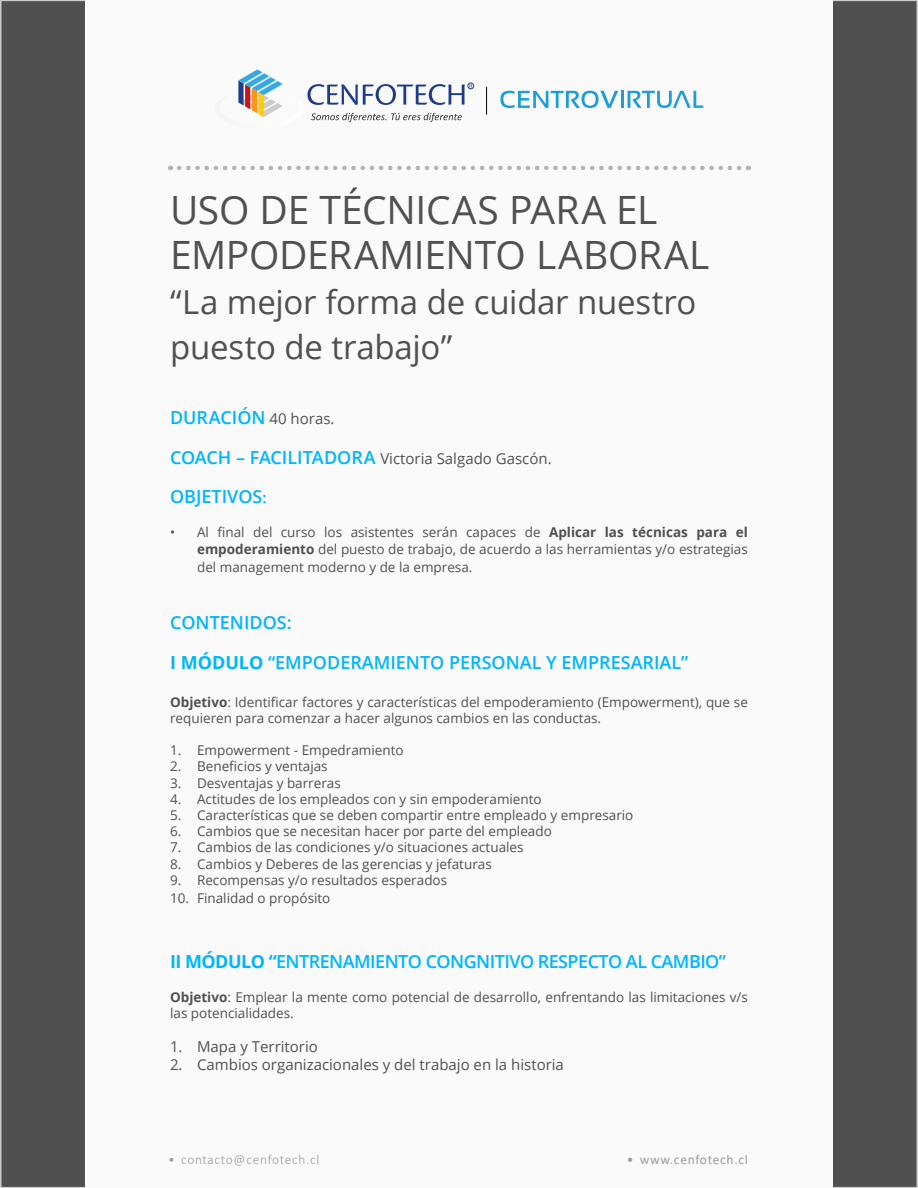
<style>
.page{position:relative;width:918px;height:1188px;background:#fff}
.page>*{position:absolute;margin:0;border:0;box-sizing:border-box;transform-origin:0 0}
.t1{font:39px/45px "Open Sans";letter-spacing:-.005em;color:#505050}
.t2{font:33px/45px "Open Sans";letter-spacing:-.01em;color:#505050}
.t3{font:600 18px/39.6px "Open Sans";color:#00b5ff}
.t4{font:600 18px "Open Sans";letter-spacing:-.03em;color:#00b5ff}
.t5{font:15px "Open Sans";color:#505050}
.t6{font:13.5px/16.2px "Open Sans";color:#505050}
.t7{font:300 13.5px "Calibri";letter-spacing:.05em;color:#9d9d9c}
.t8{font:13.5px "Calibri";letter-spacing:.05em;color:#9d9d9c}
.s1{font-weight:400;font-size:15px;color:#505050}
.s2{font-weight:600;font-size:18px;color:#00b5ff}
.s3{font-size:15px}
.s4{font-weight:700}
</style>
<div class="page">
<div style="left:1px;top:0;width:916px;height:1188px;background:#505050"></div>
<div style="left:85px;top:0;width:748px;height:1188px;background:#fafafa"></div>
<svg style="left:179px;top:166px;width:570px;height:4px"></svg>
<svg style="left:500px;top:91px;width:203px;height:17px"></svg>
<svg style="left:238px;top:69px;width:236px;height:54px"></svg>
<svg style="left:486px;top:87px;width:1px;height:28px"></svg>
<h1 class="t1" style="left:170px;top:187px;width:541px">USO DE TÉCNICAS PARA EL<br>EMPODERAMIENTO LABORAL</h1>
<h2 class="t2" style="left:170px;top:279px;width:528px">“La mejor forma de cuidar nuestro puesto de trabajo”</h2>
<h3 class="t3" style="left:170px;top:397px;width:166px">DURACIÓN <span class="s1">40 horas.</span></h3>
<p class="t5" style="left:170px;top:448px;width:383px"><span class="s2">COACH – FACILITADORA</span> Victoria Salgado Gascón.</p>
<h3 class="t3" style="left:170px;top:476px;width:98px">OBJETIVOS<span class="s3">:</span></h3>
<p class="t6" style="left:170px;top:524px;width:579px;text-align:right">• Al final del curso los asistentes serán capaces de <span class="s4">Aplicar las técnicas para el empoderamiento</span> del puesto de trabajo, de acuerdo a las herramientas y/o estrategias</p>
<p class="t6" style="left:197px;top:558px;width:277px">del management moderno y de la empresa.</p>
<h3 class="t3" style="left:170px;top:602px;width:520px">CONTENIDOS:<br><span class="s4">I MÓDULO</span> “EMPODERAMIENTO PERSONAL Y EMPRESARIAL”</h3>
<p class="t6" style="left:170px;top:693px;width:579px"><span class="s4">Objetivo</span>: Identificar factores y características del empoderamiento (Empowerment), que se requieren para comenzar a hacer algunos cambios en las conductas.</p>
<p class="t6" style="left:170px;top:742px;width:235px">1. Empowerment - Empedramiento</p>
<p class="t6" style="left:170px;top:758px;width:159px">2. Beneficios y ventajas</p>
<p class="t6" style="left:170px;top:774px;width:172px">3. Desventajas y barreras</p>
<p class="t6" style="left:170px;top:790px;width:373px">4. Actitudes de los empleados con y sin empoderamiento</p>
<p class="t6" style="left:170px;top:807px;width:465px">5. Características que se deben compartir entre empleado y empresario</p>
<p class="t6" style="left:170px;top:823px;width:383px">6. Cambios que se necesitan hacer por parte del empleado</p>
<p class="t6" style="left:170px;top:839px;width:355px">7. Cambios de las condiciones y/o situaciones actuales</p>
<p class="t6" style="left:170px;top:855px;width:323px">8. Cambios y Deberes de las gerencias y jefaturas</p>
<p class="t6" style="left:170px;top:871px;width:279px">9. Recompensas y/o resultados esperados</p>
<p class="t6" style="left:170px;top:889px;width:162px">10. Finalidad o propósito</p>
<h3 class="t4" style="left:170px;top:949px;width:557px"><span class="s4">II MÓDULO “</span>ENTRENAMIENTO CONGNITIVO RESPECTO AL CAMBIO”</h3>
<p class="t6" style="left:170px;top:988px;width:579px"><span class="s4">Objetivo</span>: Emplear la mente como potencial de desarrollo, enfrentando las limitaciones v/s las potencialidades.</p>
<p class="t5" style="left:170px;top:1036px;width:149px">1. Mapa y Territorio</p>
<p class="t5" style="left:170px;top:1054px;width:395px">2. Cambios organizacionales y del trabajo en la historia</p>
<p class="t7" style="left:168px;top:1151px;width:153px">• contacto@cenfotech.cl</p>
<p class="t8" style="left:627px;top:1150px;width:122px">• www.cenfotech.cl</p>
</div>
